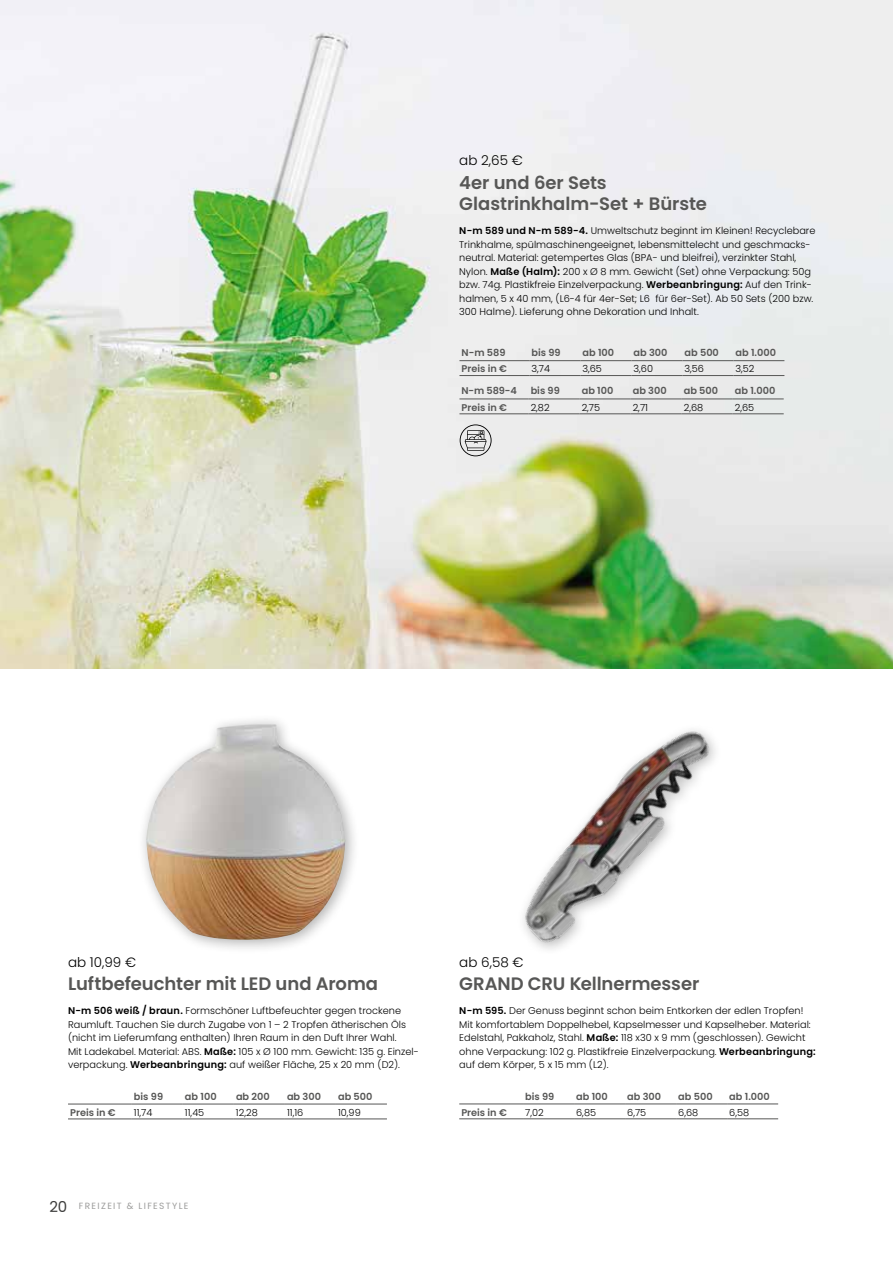
<style>
.page{position:relative;width:893px;height:1263px;background:#fff}
.page>*{position:absolute;margin:0;border:0;box-sizing:border-box;transform-origin:0 0}
.t1{font:600 18px/21px "Poppins";letter-spacing:-.005em;color:#575756}
.t2{font:300 13.5px "Poppins";color:#000}
.t3{font:300 9.75px/13.5px "Poppins";color:#000}
.t4{font:600 9.75px "Poppins";color:#575756}
.t5{font:9px "Poppins";letter-spacing:.15em;color:#9d9d9c}
.s1{font-weight:600}
.s2{font-size:15px;color:#3c3c3b}
</style>
<div class="page">
<img style="left:0;top:0;width:893px;height:669px">
<img style="left:523px;top:730px;width:193px;height:220px">
<div style="left:137px;top:714px;width:223px;height:241px;background:#000;opacity:.3"></div>
<img style="left:146px;top:724px;width:200px;height:216px">
<svg style="left:460px;top:424px;width:32px;height:32px"></svg>
<hr style="left:459px;top:399px;width:70px;height:1px;background:#575756">
<hr style="left:529px;top:399px;width:51px;height:1px;background:#575756">
<hr style="left:580px;top:399px;width:51px;height:1px;background:#575756">
<hr style="left:631px;top:399px;width:51px;height:1px;background:#575756">
<hr style="left:682px;top:399px;width:51px;height:1px;background:#575756">
<hr style="left:733px;top:399px;width:51px;height:1px;background:#575756">
<hr style="left:459px;top:414px;width:70px;height:1px;background:#575756">
<hr style="left:529px;top:414px;width:51px;height:1px;background:#575756">
<hr style="left:580px;top:414px;width:51px;height:1px;background:#575756">
<hr style="left:631px;top:414px;width:51px;height:1px;background:#575756">
<hr style="left:682px;top:414px;width:51px;height:1px;background:#575756">
<hr style="left:733px;top:414px;width:51px;height:1px;background:#575756">
<hr style="left:459px;top:360px;width:70px;height:1px;background:#575756">
<hr style="left:529px;top:360px;width:51px;height:1px;background:#575756">
<hr style="left:580px;top:360px;width:51px;height:1px;background:#575756">
<hr style="left:631px;top:360px;width:51px;height:1px;background:#575756">
<hr style="left:682px;top:360px;width:51px;height:1px;background:#575756">
<hr style="left:733px;top:360px;width:51px;height:1px;background:#575756">
<hr style="left:459px;top:375px;width:70px;height:1px;background:#575756">
<hr style="left:529px;top:375px;width:51px;height:1px;background:#575756">
<hr style="left:580px;top:375px;width:51px;height:1px;background:#575756">
<hr style="left:631px;top:375px;width:51px;height:1px;background:#575756">
<hr style="left:682px;top:375px;width:51px;height:1px;background:#575756">
<hr style="left:733px;top:375px;width:51px;height:1px;background:#575756">
<hr style="left:68px;top:1104px;width:64px;height:1px;background:#575756">
<hr style="left:132px;top:1104px;width:51px;height:1px;background:#575756">
<hr style="left:183px;top:1104px;width:51px;height:1px;background:#575756">
<hr style="left:234px;top:1104px;width:51px;height:1px;background:#575756">
<hr style="left:285px;top:1104px;width:51px;height:1px;background:#575756">
<hr style="left:336px;top:1104px;width:51px;height:1px;background:#575756">
<hr style="left:68px;top:1119px;width:64px;height:1px;background:#575756">
<hr style="left:132px;top:1119px;width:51px;height:1px;background:#575756">
<hr style="left:183px;top:1119px;width:51px;height:1px;background:#575756">
<hr style="left:234px;top:1119px;width:51px;height:1px;background:#575756">
<hr style="left:285px;top:1119px;width:51px;height:1px;background:#575756">
<hr style="left:336px;top:1119px;width:51px;height:1px;background:#575756">
<hr style="left:459px;top:1104px;width:64px;height:1px;background:#575756">
<hr style="left:523px;top:1104px;width:51px;height:1px;background:#575756">
<hr style="left:574px;top:1104px;width:51px;height:1px;background:#575756">
<hr style="left:625px;top:1104px;width:51px;height:1px;background:#575756">
<hr style="left:676px;top:1104px;width:51px;height:1px;background:#575756">
<hr style="left:727px;top:1104px;width:51px;height:1px;background:#575756">
<hr style="left:459px;top:1118px;width:64px;height:1px;background:#575756">
<hr style="left:523px;top:1118px;width:51px;height:1px;background:#575756">
<hr style="left:574px;top:1118px;width:51px;height:1px;background:#575756">
<hr style="left:625px;top:1118px;width:51px;height:1px;background:#575756">
<hr style="left:676px;top:1118px;width:51px;height:1px;background:#575756">
<hr style="left:727px;top:1118px;width:51px;height:1px;background:#575756">
<h2 class="t2" style="left:459px;top:153px;width:65px">ab 2,65 €</h2>
<h1 class="t1" style="left:459px;top:172px;width:249px">4er und 6er Sets<br>Glastrinkhalm-Set + Bürste</h1>
<p class="t3" style="left:459px;top:224px;width:358px"><span class="s1">N-m 589 und N-m 589-4.</span> Umweltschutz beginnt im Kleinen! Recyclebare Trinkhalme, spülmaschinengeeignet, lebensmittelecht und geschmacks&shy;neutral. Material: getempertes Glas (BPA- und bleifrei), verzinkter Stahl, Nylon. <span class="s1">Maße (Halm):</span> 200 x Ø 8 mm. Gewicht (Set) ohne Verpackung: 50g bzw. 74g. Plastikfreie Einzelverpackung. <span class="s1">Werbeanbringung:</span> Auf den Trink&shy;halmen, 5 x 40 mm, (L6-4 für 4er-Set; L6 für 6er-Set). Ab 50 Sets (200 bzw.<br>300 Halme). Lieferung ohne Dekoration und Inhalt.</p>
<p class="t4" style="left:462px;top:347px;width:46px">N-m 589</p>
<p class="t4" style="left:531px;top:347px;width:31px">bis 99</p>
<p class="t4" style="left:582px;top:347px;width:33px">ab 100</p>
<p class="t4" style="left:633px;top:347px;width:35px">ab 300</p>
<p class="t4" style="left:684px;top:347px;width:36px">ab 500</p>
<p class="t4" style="left:735px;top:347px;width:42px">ab 1.000</p>
<p class="t4" style="left:462px;top:363px;width:47px">Preis in €</p>
<p class="t3" style="left:531px;top:362px;width:20px">3,74</p>
<p class="t3" style="left:582px;top:362px;width:21px">3,65</p>
<p class="t3" style="left:633px;top:362px;width:21px">3,60</p>
<p class="t3" style="left:684px;top:362px;width:21px">3,56</p>
<p class="t3" style="left:735px;top:362px;width:20px">3,52</p>
<p class="t4" style="left:462px;top:385px;width:57px">N-m 589-4</p>
<p class="t4" style="left:531px;top:385px;width:31px">bis 99</p>
<p class="t4" style="left:582px;top:385px;width:33px">ab 100</p>
<p class="t4" style="left:633px;top:385px;width:35px">ab 300</p>
<p class="t4" style="left:684px;top:385px;width:36px">ab 500</p>
<p class="t4" style="left:735px;top:385px;width:42px">ab 1.000</p>
<p class="t4" style="left:462px;top:401px;width:47px">Preis in €</p>
<p class="t3" style="left:531px;top:400px;width:20px">2,82</p>
<p class="t3" style="left:582px;top:400px;width:20px">2,75</p>
<p class="t3" style="left:633px;top:400px;width:17px">2,71</p>
<p class="t3" style="left:684px;top:400px;width:21px">2,68</p>
<p class="t3" style="left:735px;top:400px;width:21px">2,65</p>
<h2 class="t2" style="left:68px;top:954px;width:70px">ab 10,99 €</h2>
<h2 class="t2" style="left:459px;top:954px;width:66px">ab 6,58 €</h2>
<h1 class="t1" style="left:68px;top:973px;width:312px">Luftbefeuchter mit LED und Aroma</h1>
<p class="t3" style="left:68px;top:1004px;width:352px"><span class="s1">N-m 506 weiß / braun.</span> Formschöner Luftbefeuchter gegen trockene Raumluft. Tauchen Sie durch Zugabe von 1 – 2 Tropfen ätherischen Öls (nicht im Lieferumfang enthalten) Ihren Raum in den Duft Ihrer Wahl.<br>Mit Ladekabel. Material: ABS. <span class="s1">Maße:</span> 105 x Ø 100 mm. Gewicht: 135 g. Einzel&shy;verpackung. <span class="s1">Werbeanbringung:</span> auf weißer Fläche, 25 x 20 mm (D2).</p>
<h1 class="t1" style="left:459px;top:973px;width:242px">GRAND CRU Kellnermesser</h1>
<p class="t3" style="left:459px;top:1004px;width:358px"><span class="s1">N-m 595.</span> Der Genuss beginnt schon beim Entkorken der edlen Tropfen!<br>Mit komfortablem Doppelhebel, Kapselmesser und Kapselheber. Material:<br>Edelstahl, Pakkaholz, Stahl. <span class="s1">Maße:</span> 118 x30 x 9 mm (geschlossen). Gewicht ohne Verpackung: 102 g. Plastikfreie Einzelverpackung. <span class="s1">Werbeanbringung: </span>auf dem Körper, 5 x 15 mm (L2).</p>
<p class="t4" style="left:134px;top:1090px;width:31px">bis 99</p>
<p class="t4" style="left:185px;top:1090px;width:33px">ab 100</p>
<p class="t4" style="left:236px;top:1090px;width:35px">ab 200</p>
<p class="t4" style="left:287px;top:1090px;width:35px">ab 300</p>
<p class="t4" style="left:338px;top:1090px;width:36px">ab 500</p>
<p class="t4" style="left:525px;top:1090px;width:31px">bis 99</p>
<p class="t4" style="left:576px;top:1090px;width:33px">ab 100</p>
<p class="t4" style="left:627px;top:1090px;width:35px">ab 300</p>
<p class="t4" style="left:678px;top:1090px;width:36px">ab 500</p>
<p class="t4" style="left:729px;top:1090px;width:42px">ab 1.000</p>
<p class="t4" style="left:70px;top:1106px;width:47px">Preis in €</p>
<p class="t3" style="left:134px;top:1105px;width:20px">11,74</p>
<p class="t3" style="left:185px;top:1105px;width:21px">11,45</p>
<p class="t3" style="left:236px;top:1105px;width:23px">12,28</p>
<p class="t3" style="left:287px;top:1105px;width:18px">11,16</p>
<p class="t3" style="left:338px;top:1105px;width:24px">10,99</p>
<p class="t4" style="left:461px;top:1106px;width:47px">Preis in €</p>
<p class="t3" style="left:525px;top:1105px;width:20px">7,02</p>
<p class="t3" style="left:576px;top:1105px;width:21px">6,85</p>
<p class="t3" style="left:627px;top:1105px;width:21px">6,75</p>
<p class="t3" style="left:678px;top:1105px;width:22px">6,68</p>
<p class="t3" style="left:729px;top:1105px;width:21px">6,58</p>
<p class="t5" style="left:50px;top:1201px;width:140px"><span class="s2">20</span> FREIZEIT &amp; LIFESTYLE</p>
</div>
